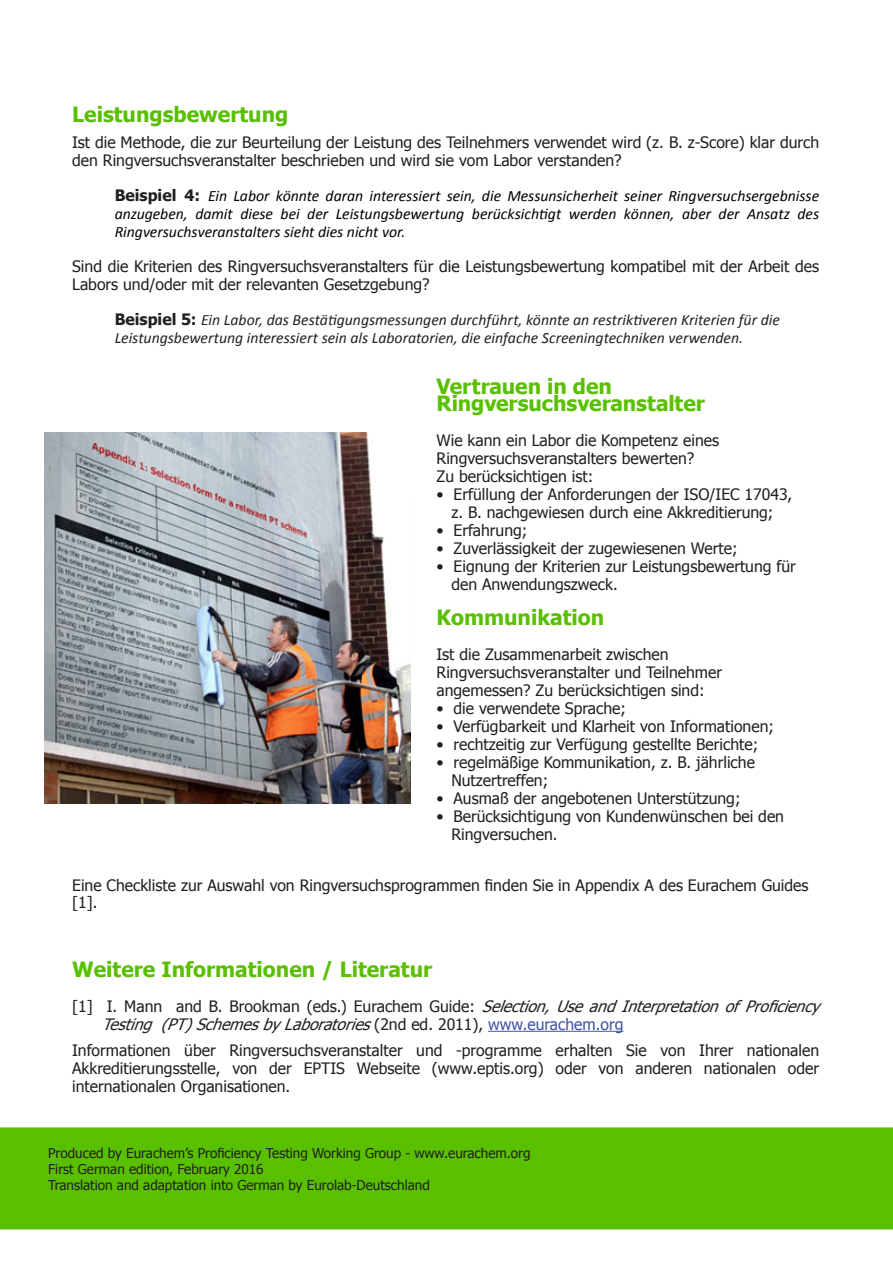
<style>
.page{position:relative;width:893px;height:1263px;background:#fff}
.page>*{position:absolute;margin:0;border:0;box-sizing:border-box;transform-origin:0 0}
.t1{font:700 21px/17.2px "Tahoma";color:#59c000}
.t2{font:15.75px/18px "Tahoma";color:#231f20}
.t3{font:italic 15.75px/18px "Calibri";color:#000;text-align:justify}
.t4{font:italic 15.75px/18px "Calibri";color:#231f20}
.t5{font:italic 15.75px/18px "Tahoma";color:#231f20}
.t6{font:13.5px/16.2px "Tahoma";color:#231f20}
.s1{font-family:"Tahoma";font-weight:700;font-style:normal;color:#231f20}
.s2{font-family:"Tahoma";font-weight:700;font-style:normal}
.s3{font-style:normal}
.s4{font-style:normal;color:#4052a3}
</style>
<div class="page">
<hr style="left:488px;top:1031px;width:135px;height:1px;background:#4052a3">
<div style="left:0;top:1128px;width:893px;height:101px;background:#59c000"></div>
<div style="left:0;top:1127px;width:893px;height:102px;border:2px solid #59c000"></div>
<img style="left:45px;top:432px;width:365px;height:371px">
<p class="t1" style="left:72px;top:104px;width:218px">Leistungsbewertung</p>
<p class="t2" style="left:72px;top:132px;width:748px">Ist die Methode, die zur Beurteilung der Leistung des Teilnehmers verwendet wird (z. B. z-Score) klar durch den Ringversuchsveranstalter beschrieben und wird sie vom Labor verstanden?</p>
<p class="t3" style="left:115px;top:186px;width:706px"><span class="s1">Beispiel 4:</span> Ein Labor könnte daran interessiert sein, die Messunsicherheit seiner Ringversuchsergebnisse anzugeben, damit diese bei der Leistungsbewertung berücksichtigt werden können, aber der Ansatz des Ringversuchsveranstalters sieht dies nicht vor.</p>
<p class="t2" style="left:72px;top:256px;width:748px">Sind die Kriterien des Ringversuchsveranstalters für die Leistungsbewertung kompatibel mit der Arbeit des<br>Labors und/oder mit der relevanten Gesetzgebung?</p>
<p class="t4" style="left:115px;top:310px;width:667px"><span class="s2">Beispiel 5:</span> Ein Labor, das Bestätigungsmessungen durchführt, könnte an restriktiveren Kriterien für die<br>Leistungsbewertung interessiert sein als Laboratorien, die einfache Screeningtechniken verwenden.</p>
<p class="t1" style="left:437px;top:376px;width:270px">Vertrauen in den<br>Ringversuchsveranstalter</p>
<p class="t2" style="left:437px;top:431px;width:284px">Wie kann ein Labor die Kompetenz eines<br>Ringversuchsveranstalters bewerten?<br>Zu berücksichtigen ist:</p>
<p class="t2" style="left:437px;top:485px;width:357px;text-align:center">• Erfüllung der Anforderungen der ISO/IEC 17043, z. B. nachgewiesen durch eine Akkreditierung;</p>
<p class="t2" style="left:437px;top:521px;width:92px">• Erfahrung;</p>
<p class="t2" style="left:437px;top:539px;width:303px">• Zuverlässigkeit der zugewiesenen Werte;</p>
<p class="t2" style="left:451px;top:557px;width:346px;text-indent:-15px">• Eignung der Kriterien zur Leistungsbewertung für den Anwendungszweck.</p>
<p class="t1" style="left:437px;top:607px;width:169px">Kommunikation</p>
<p class="t2" style="left:437px;top:644px;width:287px">Ist die Zusammenarbeit zwischen<br>Ringversuchsveranstalter und Teilnehmer angemessen? Zu berücksichtigen sind:</p>
<p class="t2" style="left:437px;top:698px;width:191px">• die verwendete Sprache;</p>
<p class="t2" style="left:437px;top:716px;width:339px">• Verfügbarkeit und Klarheit von Informationen;</p>
<p class="t2" style="left:437px;top:734px;width:323px">• rechtzeitig zur Verfügung gestellte Berichte;</p>
<p class="t2" style="left:451px;top:752px;width:305px;text-indent:-15px">• regelmäßige Kommunikation, z. B. jährliche<br>Nutzertreffen;</p>
<p class="t2" style="left:437px;top:788px;width:306px">• Ausmaß der angebotenen Unterstützung;</p>
<p class="t2" style="left:451px;top:806px;width:334px;text-indent:-15px">• Berücksichtigung von Kundenwünschen bei den<br>Ringversuchen.</p>
<p class="t2" style="left:72px;top:876px;width:738px;line-height:17.2px">Eine Checkliste zur Auswahl von Ringversuchsprogrammen finden Sie in Appendix A des Eurachem Guides [1].</p>
<p class="t1" style="left:72px;top:959px;width:362px">Weitere Informationen / Literatur</p>
<p class="t5" style="left:102px;top:996px;width:719px;text-indent:-30px"><span class="s3">[ 1 ] I . M a n n a n d B . B r o o k m a n ( e d s . ) E u r a c h e m G u i d e :</span> Selection,UseandInterpretationofProficiency<br>Testing (PT)Schemesby Laboratories<span class="s3">( 2 n d e d . 2 0 1 1 ) ,</span> <span class="s4">w w w . e u r a c h e m . o r g</span></p>
<p class="t2" style="left:72px;top:1041px;width:748px;text-align:justify">Informationen über Ringversuchsveranstalter und -programme erhalten Sie von Ihrer nationalen Akkreditierungsstelle, von der EPTIS Webseite (www.eptis.org) oder von anderen nationalen oder internationalen Organisationen.</p>
<p class="t6" style="left:48px;top:1144px;width:484px">Produced by Eurachem’s Proficiency Testing Working Group - www.eurachem.org<br>First German edition, February 2016<br>Translation and adaptation into German by Eurolab-Deutschland</p>
</div>
